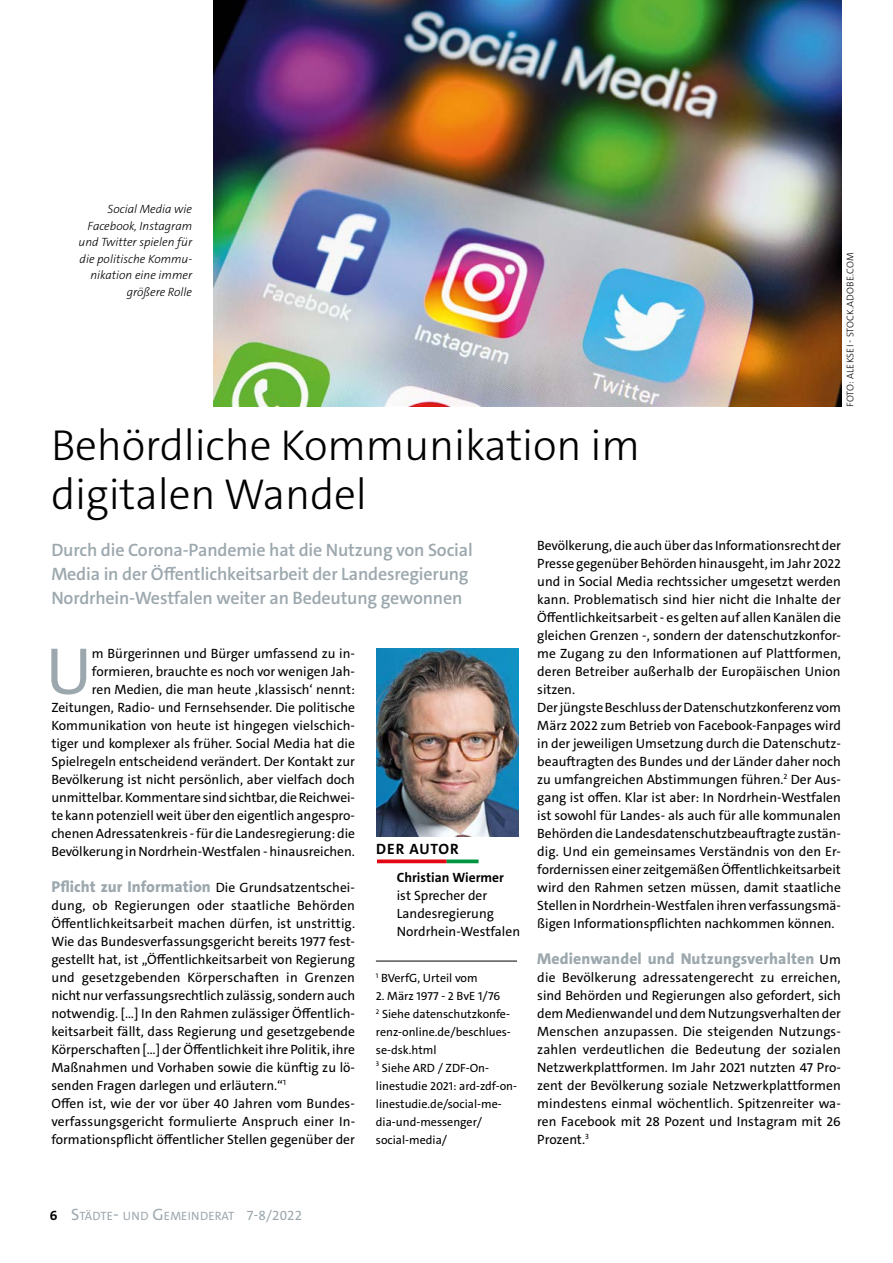
<style>
.page{position:relative;width:893px;height:1263px;background:#fff}
.page>*{position:absolute;margin:0;border:0;box-sizing:border-box;transform-origin:0 0}
.t1{font:66.9px "The Sans C5";color:#9ca8ae}
.t2{font:300 43.5px/49.5px "The Sans C5";letter-spacing:-.005em;color:#000}
.t3{font:600 18px/24px "The Sans C5";letter-spacing:-.01em;color:#9ca8ae}
.t4{font:800 15.75px "The Sans C5";letter-spacing:.01em;color:#9ca8ae}
.t5{font:700 15px "The Sans C5";letter-spacing:.06em;color:#000}
.t6{font:13.5px/18px "The Sans C5";color:#000}
.t7{font:700 13.5px "The Sans C5";color:#000}
.t8{font:12.15px "The Sans C5";letter-spacing:.015em;color:#9ca8ae}
.t9{font:12px/18px "The Sans C5";color:#000}
.t10{font:italic 300 12px/16.5px "The Sans C5";color:#000;text-align:right}
.t11{font:300 9.75px "The Sans C5";letter-spacing:.02em;color:#000}
.t12{font:7.05px "The Sans C5";color:#000}
.s1{font-weight:400;font-size:13.5px;color:#000}
.s2{font-weight:700;font-size:13.5px;color:#000}
.s3{font-size:16.5px}
.s4{font-size:17.25px}
.s5{font-size:13.5px}
</style>
<div class="page">
<img style="left:377px;top:648px;width:141px;height:189px">
<svg style="left:377px;top:859px;width:70px;height:4px"></svg>
<svg style="left:447px;top:859px;width:32px;height:4px"></svg>
<img style="left:213px;top:0;width:629px;height:406px">
<hr style="left:376px;top:961px;width:141px;height:1px;background:#000">
<p class="t10" style="left:79px;top:201px;width:115px">Social Media wie<br>Facebook, Instagram und Twitter spielen für die politische Kommu&shy;nikation eine immer größere Rolle</p>
<p class="t11" style="left:844px;top:407px;width:156px;rotate:-90deg">FOTO: ALEKSEI - STOCK.ADOBE.COM</p>
<h2 class="t2" style="left:51px;top:420px;width:591px">Behördliche Kommunikation im digitalen Wandel</h2>
<h3 class="t3" style="left:51px;top:538px;width:423px">Durch die Corona-Pandemie hat die Nutzung von Social<br>Media in der Öffentlichkeitsarbeit der Landesregierung<br>Nordrhein-Westfalen weiter an Bedeutung gewonnen</h3>
<p class="t6" style="left:537px;top:536px;width:305px">Bevölkerung, die auch über das Informationsrecht der Presse gegenüber Behörden hinausgeht, im Jahr 2022 und in Social Media rechtssicher umgesetzt werden kann. Problematisch sind hier nicht die Inhalte der Öffentlichkeitsarbeit - es gelten auf allen Kanälen die gleichen Grenzen -, sondern der datenschutzkonfor&shy;me Zugang zu den Informationen auf Plattformen, deren Betreiber außerhalb der Europäischen Union sitzen.<br>Der jüngste Beschluss der Datenschutzkonferenz vom März 2022 zum Betrieb von Facebook-Fanpages wird in der jeweiligen Umsetzung durch die Datenschutz&shy;beauftragten des Bundes und der Länder daher noch zu umfangreichen Abstimmungen führen.<sup>2</sup> Der Aus&shy;gang ist offen. Klar ist aber: In Nordrhein-Westfalen ist sowohl für Landes- als auch für alle kommunalen Behörden die Landesdatenschutzbeauftragte zustän&shy;dig. Und ein gemeinsames Verständnis von den Er&shy;fordernissen einer zeitgemäßen Öffentlichkeitsarbeit wird den Rahmen setzen müssen, damit staatliche Stellen in Nordrhein-Westfalen ihren verfassungsmä&shy;ßigen Informationspflichten nachkommen können.</p>
<p class="t4" style="left:537px;top:948px;width:305px">Medienwandel und Nutzungsverhalten <span class="s1">Um</span></p>
<p class="t6" style="left:537px;top:968px;width:305px;text-align:justify">die Bevölkerung adressatengerecht zu erreichen, sind Behörden und Regierungen also gefordert, sich dem Medienwandel und dem Nutzungsverhalten der Menschen anzupassen. Die steigenden Nutzungs&shy;zahlen verdeutlichen die Bedeutung der sozialen Netzwerkplattformen. Im Jahr 2021 nutzten 47 Pro&shy;zent der Bevölkerung soziale Netzwerkplattformen mindestens einmal wöchentlich. Spitzenreiter wa&shy;ren Facebook mit 28 Pozent und Instagram mit 26<br>Prozent.<sup>3</sup></p>
<p class="t6" style="left:51px;top:644px;width:305px;text-align:right">m Bürgerinnen und Bürger umfassend zu in&shy;formieren, brauchte es noch vor wenigen Jah-<br>ren Medien, die man heute ‚klassisch‘ nennt:<br>Zeitungen, Radio- und Fernsehsender. Die politische Kommunikation von heute ist hingegen vielschich&shy;tiger und komplexer als früher. Social Media hat die Spielregeln entscheidend verändert. Der Kontakt zur Bevölkerung ist nicht persönlich, aber vielfach doch unmittelbar. Kommentare sind sichtbar, die Reichwei&shy;te kann potenziell weit über den eigentlich angespro&shy;chenen Adressatenkreis - für die Landesregierung: die Bevölkerung in Nordrhein-Westfalen - hinausreichen.</p>
<p class="t4" style="left:51px;top:876px;width:305px">Pflicht zur Information <span class="s1">Die Grundsatzentschei-</span></p>
<p class="t6" style="left:51px;top:896px;width:305px">dung, ob Regierungen oder staatliche Behörden Öffentlichkeitsarbeit machen dürfen, ist unstrittig.<br>Wie das Bundesverfassungsgericht bereits 1977 fest&shy;gestellt hat, ist „Öffentlichkeitsarbeit von Regierung und gesetzgebenden Körperschaften in Grenzen nicht nur verfassungsrechtlich zulässig, sondern auch notwendig. […] In den Rahmen zulässiger Öffentlich&shy;keitsarbeit fällt, dass Regierung und gesetzgebende Körperschaften […] der Öffentlichkeit ihre Politik, ihre Maßnahmen und Vorhaben sowie die künftig zu lö&shy;senden Fragen darlegen und erläutern.“<sup>1<br></sup>Offen ist, wie der vor über 40 Jahren vom Bundes&shy;verfassungsgericht formulierte Anspruch einer In&shy;formationspflicht öffentlicher Stellen gegenüber der</p>
<h1 class="t1" style="left:46px;top:628px;width:48px">U</h1>
<p class="t5" style="left:376px;top:840px;width:84px">DER AUTOR</p>
<p class="t7" style="left:397px;top:869px;width:109px">Christian Wiermer</p>
<p class="t6" style="left:397px;top:886px;width:125px">ist Sprecher der<br>Landesregierung<br>Nordrhein-Westfalen</p>
<p class="t9" style="left:376px;top:969px;width:103px"><sup>1</sup> BVerfG, Urteil vom</p>
<p class="t9" style="left:376px;top:987px;width:136px">2. März 1977 - 2 BvE 1/76<br><sup>2</sup> Siehe datenschutzkonfe&shy;renz-online.de/beschlues&shy;se-dsk.html</p>
<p class="t12" style="left:376px;top:1059px;width:5px">3</p>
<p class="t9" style="left:376px;top:1059px;width:143px;text-indent:6px">Siehe ARD / ZDF-On&shy;linestudie 2021: ard-zdf-on&shy;linestudie.de/social-me&shy;dia-und-messenger/ social-media/</p>
<p class="t8" style="left:50px;top:1208px;width:254px"><span class="s2">6</span> <span class="s3">S</span>TÄDTE<span class="s4">-</span> UND <span class="s3">G</span>EMEINDERAT <span class="s5">7-8/2022</span></p>
</div>
